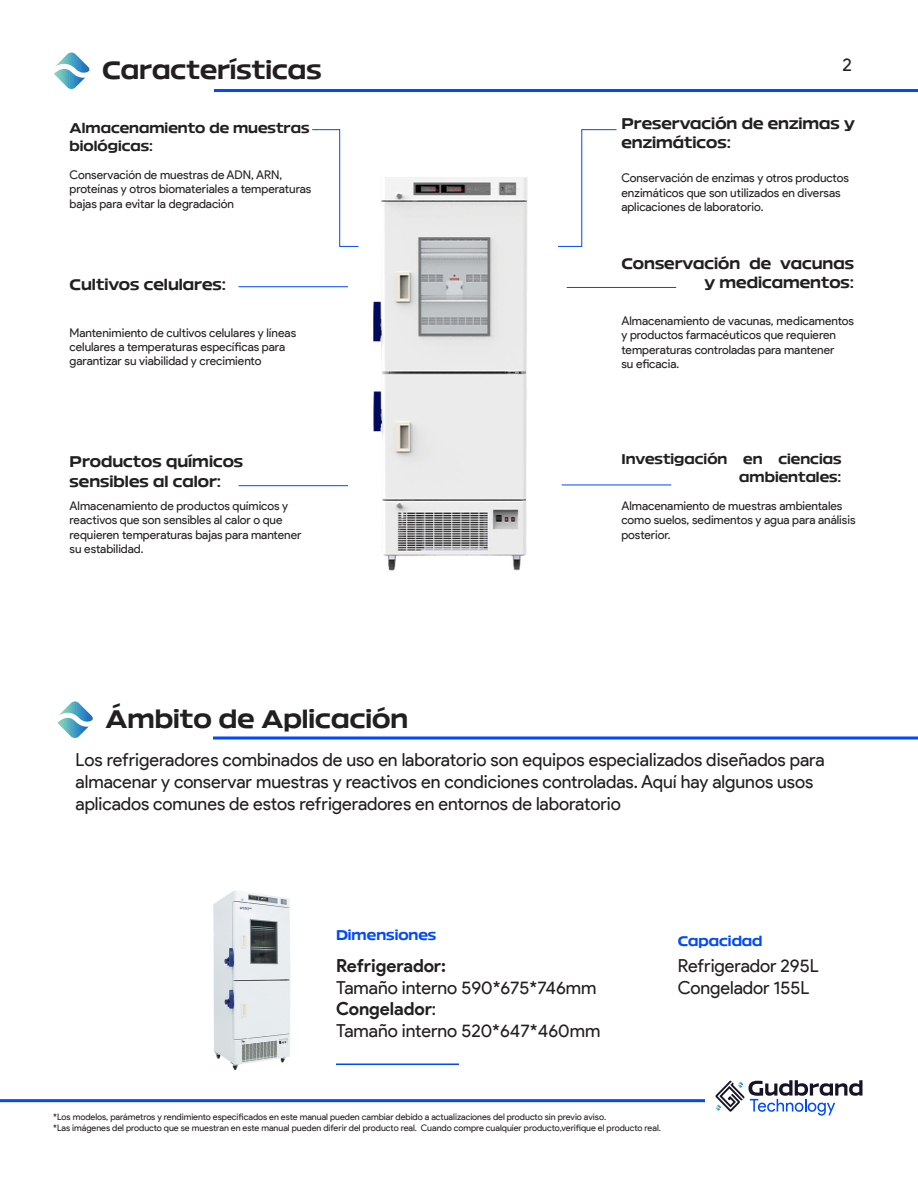
<style>
.page{position:relative;width:918px;height:1188px;background:#fff}
.page>*{position:absolute;margin:0;border:0;box-sizing:border-box;transform-origin:0 0}
.t1{font:700 27px "Bizmo Trial";color:#231f20}
.Cuerpo_de_texto{font:18px/21.6px "Product Sans";letter-spacing:-.005em;color:#231f20}
.Cuerpo_de_texto-2{font:700 18px "Product Sans";letter-spacing:-.005em;color:#231f20}
.Subtitulos{font:700 16.5px/19.8px "Bizmo Trial";color:#231f20}
.Subtitulos-2{font:700 15px/18px "Bizmo Trial";color:#231f20}
.Subtitulos-3{font:700 15px "Bizmo Trial";color:#004afc}
.Cuerpo_pequeño{font:12px/14.4px "Product Sans";letter-spacing:-.005em;color:#231f20}
.t2{font:9px/10.8px "Product Sans";letter-spacing:-.005em;color:#231f20}
.s1{font-weight:400}
</style>
<div class="page">
<svg style="left:213px;top:736px;width:705px;height:4px"></svg>
<hr style="left:214px;top:89px;width:704px;height:3px;background:#0049fd">
<svg style="left:57px;top:701px;width:36px;height:37px"></svg>
<svg style="left:54px;top:52px;width:35px;height:37px"></svg>
<hr style="left:0;top:1099px;width:705px;height:3px;background:#0049fd">
<svg style="left:715px;top:1080px;width:147px;height:36px"></svg>
<img style="left:254px;top:177px;width:410px;height:394px">
<hr style="left:336px;top:1064px;width:123px;height:1px;background:#0049fd">
<svg style="left:311px;top:129px;width:48px;height:118px"></svg>
<svg style="left:557px;top:129px;width:60px;height:118px"></svg>
<img style="left:213px;top:891px;width:77px;height:179px">
<hr style="left:238px;top:286px;width:110px;height:1px;background:#004afc">
<hr style="left:238px;top:485px;width:110px;height:1px;background:#004afc">
<hr style="left:562px;top:485px;width:109px;height:1px;background:#004afc">
<hr style="left:567px;top:287px;width:109px;height:1px;background:#004afc">
<h1 class="t1" style="left:102px;top:56px;width:221px">Características</h1>
<p class="Cuerpo_de_texto" style="left:842px;top:55px;width:11px">2</p>
<p class="Subtitulos-2" style="left:70px;top:119px;width:241px">Almacenamiento de muestras biológicas:</p>
<p class="Subtitulos" style="left:621px;top:113px;width:235px">Preservación de enzimas y enzimáticos:</p>
<p class="Cuerpo_pequeño" style="left:70px;top:168px;width:243px">Conservación de muestras de ADN, ARN, proteínas y otros biomateriales a temperaturas bajas para evitar la degradación</p>
<p class="Cuerpo_pequeño" style="left:621px;top:171px;width:229px">Conservación de enzimas y otros productos enzimáticos que son utilizados en diversas aplicaciones de laboratorio.</p>
<p class="Subtitulos" style="left:70px;top:274px;width:158px">Cultivos celulares:</p>
<p class="Subtitulos" style="left:621px;top:253px;width:234px;text-align:right">Conservación de vacunas y medicamentos:</p>
<p class="Cuerpo_pequeño" style="left:70px;top:326px;width:228px">Mantenimiento de cultivos celulares y líneas celulares a temperaturas específicas para garantizar su viabilidad y crecimiento</p>
<p class="Cuerpo_pequeño" style="left:621px;top:314px;width:234px">Almacenamiento de vacunas, medicamentos y productos farmacéuticos que requieren temperaturas controladas para mantener</p>
<p class="Cuerpo_pequeño" style="left:621px;top:357px;width:59px">su eficacia.</p>
<p class="Subtitulos" style="left:70px;top:452px;width:175px">Productos químicos</p>
<p class="Subtitulos" style="left:70px;top:471px;width:153px">sensibles al calor:</p>
<p class="Subtitulos-2" style="left:621px;top:450px;width:222px;text-align:right">Investigación en ciencias ambientales:</p>
<p class="Cuerpo_pequeño" style="left:70px;top:499px;width:233px">Almacenamiento de productos químicos y reactivos que son sensibles al calor o que requieren temperaturas bajas para mantener su estabilidad.</p>
<p class="Cuerpo_pequeño" style="left:621px;top:499px;width:236px">Almacenamiento de muestras ambientales como suelos, sedimentos y agua para análisis posterior.</p>
<h1 class="t1" style="left:105px;top:705px;width:304px">Ámbito de Aplicación</h1>
<p class="Cuerpo_de_texto" style="left:76px;top:750px;width:751px">Los refrigeradores combinados de uso en laboratorio son equipos especializados diseñados para almacenar y conservar muestras y reactivos en condiciones controladas. Aquí hay algunos usos aplicados comunes de estos refrigeradores en entornos de laboratorio</p>
<p class="Subtitulos-3" style="left:336px;top:928px;width:102px">Dimensiones</p>
<p class="Cuerpo_de_texto-2" style="left:336px;top:955px;width:112px">Refrigerador:</p>
<p class="Cuerpo_de_texto" style="left:336px;top:977px;width:262px">Tamaño interno 590*675*746mm</p>
<p class="Cuerpo_de_texto-2" style="left:336px;top:998px;width:102px">Congelador<span class="s1">:</span></p>
<p class="Cuerpo_de_texto" style="left:336px;top:1020px;width:266px">Tamaño interno 520*647*460mm</p>
<p class="Subtitulos-3" style="left:678px;top:933px;width:86px">Capacidad</p>
<p class="Cuerpo_de_texto" style="left:678px;top:955px;width:142px">Refrigerador 295L</p>
<p class="Cuerpo_de_texto" style="left:678px;top:977px;width:133px">Congelador 155L</p>
<p class="t2" style="left:53px;top:1112px;width:609px">*Los modelos, parámetros y rendimiento especificados en este manual pueden cambiar debido a actualizaciones del producto sin previo aviso.<br>*Las imágenes del producto que se muestran en este manual pueden diferir del producto real. Cuando compre cualquier producto,verifique el producto real.</p>
</div>
